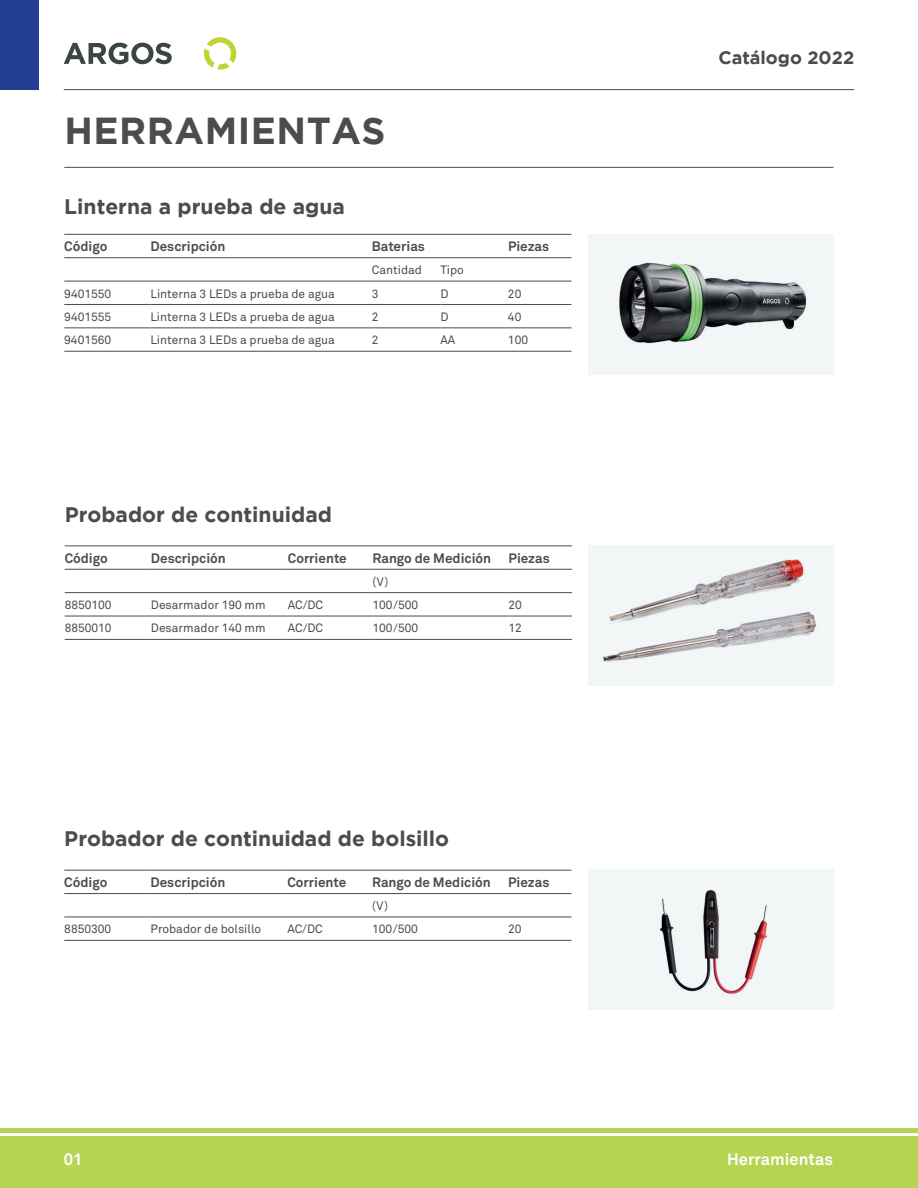
<style>
.page{position:relative;width:918px;height:1188px;background:#fff}
.page>*{position:absolute;margin:0;border:0;box-sizing:border-box;transform-origin:0 0}
.t1{font:700 37.5px "Gotham";letter-spacing:.015em;color:#4d4c4c}
.t2{font:700 21px "Gotham";color:#4d4c4c}
.t3{font:700 18px "Gotham";color:#4d4c4c}
.t4{font:700 16.5px "Akkurat Pro";color:#fff}
.t5{font:700 13.5px "Akkurat Pro";color:#4d4c4c}
.t6{font:12px "Akkurat Pro";color:#4d4c4c}
</style>
<div class="page">
<hr style="left:64px;top:89px;width:790px;height:1px;background:#4d4c4c">
<svg style="left:204px;top:37px;width:33px;height:33px"></svg>
<svg style="left:64px;top:43px;width:108px;height:21px"></svg>
<div style="left:0;top:1137px;width:918px;height:51px;background:#b4d452"></div>
<div style="left:0;top:1128px;width:918px;height:5px;background:#b4d452"></div>
<div style="left:0;top:0;width:38px;height:89px;background:#233d95"></div>
<div style="left:588px;top:234px;width:245px;height:140px;background:#f3f6f7"></div>
<div style="left:588px;top:870px;width:245px;height:140px;background:#f3f6f7"></div>
<hr style="left:64px;top:304px;width:87px;height:1px;background:#4d4c4c">
<hr style="left:151px;top:304px;width:221px;height:1px;background:#4d4c4c">
<hr style="left:372px;top:304px;width:68px;height:1px;background:#4d4c4c">
<hr style="left:440px;top:304px;width:68px;height:1px;background:#4d4c4c">
<hr style="left:508px;top:304px;width:63px;height:1px;background:#4d4c4c">
<hr style="left:64px;top:328px;width:87px;height:1px;background:#4d4c4c">
<hr style="left:151px;top:328px;width:221px;height:1px;background:#4d4c4c">
<hr style="left:372px;top:328px;width:68px;height:1px;background:#4d4c4c">
<hr style="left:440px;top:328px;width:68px;height:1px;background:#4d4c4c">
<hr style="left:508px;top:328px;width:63px;height:1px;background:#4d4c4c">
<hr style="left:64px;top:351px;width:87px;height:1px;background:#4d4c4c">
<hr style="left:151px;top:351px;width:221px;height:1px;background:#4d4c4c">
<hr style="left:372px;top:351px;width:68px;height:1px;background:#4d4c4c">
<hr style="left:440px;top:351px;width:68px;height:1px;background:#4d4c4c">
<hr style="left:508px;top:351px;width:63px;height:1px;background:#4d4c4c">
<hr style="left:64px;top:234px;width:87px;height:1px;background:#4d4c4c">
<hr style="left:151px;top:234px;width:221px;height:1px;background:#4d4c4c">
<hr style="left:372px;top:234px;width:68px;height:1px;background:#4d4c4c">
<hr style="left:440px;top:234px;width:68px;height:1px;background:#4d4c4c">
<hr style="left:508px;top:234px;width:63px;height:1px;background:#4d4c4c">
<hr style="left:64px;top:257px;width:87px;height:1px;background:#4d4c4c">
<hr style="left:151px;top:257px;width:221px;height:1px;background:#4d4c4c">
<hr style="left:372px;top:257px;width:68px;height:1px;background:#4d4c4c">
<hr style="left:440px;top:257px;width:68px;height:1px;background:#4d4c4c">
<hr style="left:508px;top:257px;width:63px;height:1px;background:#4d4c4c">
<hr style="left:64px;top:281px;width:87px;height:1px;background:#4d4c4c">
<hr style="left:151px;top:281px;width:221px;height:1px;background:#4d4c4c">
<hr style="left:372px;top:281px;width:68px;height:1px;background:#4d4c4c">
<hr style="left:440px;top:281px;width:68px;height:1px;background:#4d4c4c">
<hr style="left:508px;top:281px;width:63px;height:1px;background:#4d4c4c">
<hr style="left:64px;top:167px;width:769px;height:1px;background:#4d4c4c">
<hr style="left:64px;top:940px;width:87px;height:1px;background:#4d4c4c">
<hr style="left:151px;top:940px;width:136px;height:1px;background:#4d4c4c">
<hr style="left:287px;top:940px;width:85px;height:1px;background:#4d4c4c">
<hr style="left:372px;top:940px;width:136px;height:1px;background:#4d4c4c">
<hr style="left:508px;top:940px;width:63px;height:1px;background:#4d4c4c">
<hr style="left:64px;top:870px;width:87px;height:1px;background:#4d4c4c">
<hr style="left:151px;top:870px;width:136px;height:1px;background:#4d4c4c">
<hr style="left:287px;top:870px;width:85px;height:1px;background:#4d4c4c">
<hr style="left:372px;top:870px;width:136px;height:1px;background:#4d4c4c">
<hr style="left:508px;top:870px;width:63px;height:1px;background:#4d4c4c">
<hr style="left:64px;top:893px;width:87px;height:1px;background:#4d4c4c">
<hr style="left:151px;top:893px;width:136px;height:1px;background:#4d4c4c">
<hr style="left:287px;top:893px;width:85px;height:1px;background:#4d4c4c">
<hr style="left:372px;top:893px;width:136px;height:1px;background:#4d4c4c">
<hr style="left:508px;top:893px;width:63px;height:1px;background:#4d4c4c">
<hr style="left:64px;top:917px;width:87px;height:1px;background:#4d4c4c">
<hr style="left:151px;top:917px;width:136px;height:1px;background:#4d4c4c">
<hr style="left:287px;top:917px;width:85px;height:1px;background:#4d4c4c">
<hr style="left:372px;top:917px;width:136px;height:1px;background:#4d4c4c">
<hr style="left:508px;top:917px;width:63px;height:1px;background:#4d4c4c">
<img style="left:619px;top:262px;width:187px;height:82px">
<img style="left:660px;top:890px;width:108px;height:104px">
<div style="left:589px;top:545px;width:245px;height:141px;background:#f3f6f7"></div>
<hr style="left:65px;top:616px;width:86px;height:1px;background:#4d4c4c">
<hr style="left:151px;top:616px;width:137px;height:1px;background:#4d4c4c">
<hr style="left:288px;top:616px;width:85px;height:1px;background:#4d4c4c">
<hr style="left:373px;top:616px;width:136px;height:1px;background:#4d4c4c">
<hr style="left:509px;top:616px;width:63px;height:1px;background:#4d4c4c">
<hr style="left:65px;top:639px;width:86px;height:1px;background:#4d4c4c">
<hr style="left:151px;top:639px;width:137px;height:1px;background:#4d4c4c">
<hr style="left:288px;top:639px;width:85px;height:1px;background:#4d4c4c">
<hr style="left:373px;top:639px;width:136px;height:1px;background:#4d4c4c">
<hr style="left:509px;top:639px;width:63px;height:1px;background:#4d4c4c">
<hr style="left:65px;top:545px;width:86px;height:1px;background:#4d4c4c">
<hr style="left:151px;top:545px;width:137px;height:1px;background:#4d4c4c">
<hr style="left:288px;top:545px;width:85px;height:1px;background:#4d4c4c">
<hr style="left:373px;top:545px;width:136px;height:1px;background:#4d4c4c">
<hr style="left:509px;top:545px;width:63px;height:1px;background:#4d4c4c">
<hr style="left:65px;top:569px;width:86px;height:1px;background:#4d4c4c">
<hr style="left:151px;top:569px;width:137px;height:1px;background:#4d4c4c">
<hr style="left:288px;top:569px;width:85px;height:1px;background:#4d4c4c">
<hr style="left:373px;top:569px;width:136px;height:1px;background:#4d4c4c">
<hr style="left:509px;top:569px;width:63px;height:1px;background:#4d4c4c">
<hr style="left:65px;top:592px;width:86px;height:1px;background:#4d4c4c">
<hr style="left:151px;top:592px;width:137px;height:1px;background:#4d4c4c">
<hr style="left:288px;top:592px;width:85px;height:1px;background:#4d4c4c">
<hr style="left:373px;top:592px;width:136px;height:1px;background:#4d4c4c">
<hr style="left:509px;top:592px;width:63px;height:1px;background:#4d4c4c">
<img style="left:658px;top:559px;width:146px;height:42px">
<img style="left:602px;top:601px;width:215px;height:61px">
<h1 class="t1" style="left:65px;top:109px;width:323px">HERRAMIENTAS</h1>
<h2 class="t2" style="left:64px;top:194px;width:282px">Linterna a prueba de agua</h2>
<p class="t5" style="left:64px;top:238px;width:45px">Código</p>
<p class="t5" style="left:151px;top:238px;width:76px">Descripción</p>
<p class="t5" style="left:372px;top:238px;width:55px">Baterias</p>
<p class="t5" style="left:508px;top:238px;width:43px">Piezas</p>
<p class="t6" style="left:372px;top:263px;width:52px">Cantidad</p>
<p class="t6" style="left:440px;top:263px;width:25px">Tipo</p>
<p class="t6" style="left:64px;top:286px;width:49px">9401550</p>
<p class="t6" style="left:151px;top:286px;width:186px">Linterna 3 LEDs a prueba de agua</p>
<p class="t6" style="left:372px;top:286px;width:8px">3</p>
<p class="t6" style="left:440px;top:286px;width:10px">D</p>
<p class="t6" style="left:508px;top:286px;width:15px">20</p>
<p class="t6" style="left:64px;top:310px;width:49px">9401555</p>
<p class="t6" style="left:151px;top:310px;width:186px">Linterna 3 LEDs a prueba de agua</p>
<p class="t6" style="left:372px;top:310px;width:8px">2</p>
<p class="t6" style="left:440px;top:310px;width:10px">D</p>
<p class="t6" style="left:508px;top:310px;width:15px">40</p>
<p class="t6" style="left:64px;top:333px;width:49px">9401560</p>
<p class="t6" style="left:151px;top:333px;width:186px">Linterna 3 LEDs a prueba de agua</p>
<p class="t6" style="left:372px;top:333px;width:8px">2</p>
<p class="t6" style="left:440px;top:333px;width:16px">AA</p>
<p class="t6" style="left:508px;top:333px;width:22px">100</p>
<h2 class="t2" style="left:65px;top:503px;width:269px">Probador de continuidad</h2>
<p class="t5" style="left:65px;top:550px;width:45px">Código</p>
<p class="t5" style="left:151px;top:550px;width:76px">Descripción</p>
<p class="t5" style="left:288px;top:550px;width:60px">Corriente</p>
<p class="t5" style="left:373px;top:550px;width:120px">Rango de Medición</p>
<p class="t5" style="left:509px;top:550px;width:43px">Piezas</p>
<p class="t6" style="left:373px;top:574px;width:17px">(V)</p>
<p class="t6" style="left:65px;top:598px;width:49px">8850100</p>
<p class="t6" style="left:151px;top:598px;width:116px">Desarmador 190 mm</p>
<p class="t6" style="left:288px;top:598px;width:37px">AC/DC</p>
<p class="t6" style="left:373px;top:598px;width:47px">100/500</p>
<p class="t6" style="left:509px;top:598px;width:15px">20</p>
<p class="t6" style="left:65px;top:621px;width:49px">8850010</p>
<p class="t6" style="left:151px;top:621px;width:116px">Desarmador 140 mm</p>
<p class="t6" style="left:288px;top:621px;width:37px">AC/DC</p>
<p class="t6" style="left:373px;top:621px;width:47px">100/500</p>
<p class="t6" style="left:509px;top:621px;width:15px">12</p>
<h2 class="t2" style="left:64px;top:827px;width:386px">Probador de continuidad de bolsillo</h2>
<p class="t5" style="left:64px;top:874px;width:45px">Código</p>
<p class="t5" style="left:151px;top:874px;width:76px">Descripción</p>
<p class="t5" style="left:287px;top:874px;width:60px">Corriente</p>
<p class="t5" style="left:372px;top:874px;width:120px">Rango de Medición</p>
<p class="t5" style="left:508px;top:874px;width:43px">Piezas</p>
<p class="t6" style="left:372px;top:899px;width:17px">(V)</p>
<p class="t6" style="left:64px;top:922px;width:49px">8850300</p>
<p class="t6" style="left:151px;top:922px;width:112px">Probador de bolsillo</p>
<p class="t6" style="left:287px;top:922px;width:37px">AC/DC</p>
<p class="t6" style="left:372px;top:922px;width:47px">100/500</p>
<p class="t6" style="left:508px;top:922px;width:15px">20</p>
<h3 class="t3" style="left:718px;top:47px;width:137px">Catálogo 2022</h3>
<h3 class="t4" style="left:64px;top:1149px;width:20px">01</h3>
<h3 class="t4" style="left:727px;top:1149px;width:107px">Herramientas</h3>
</div>
